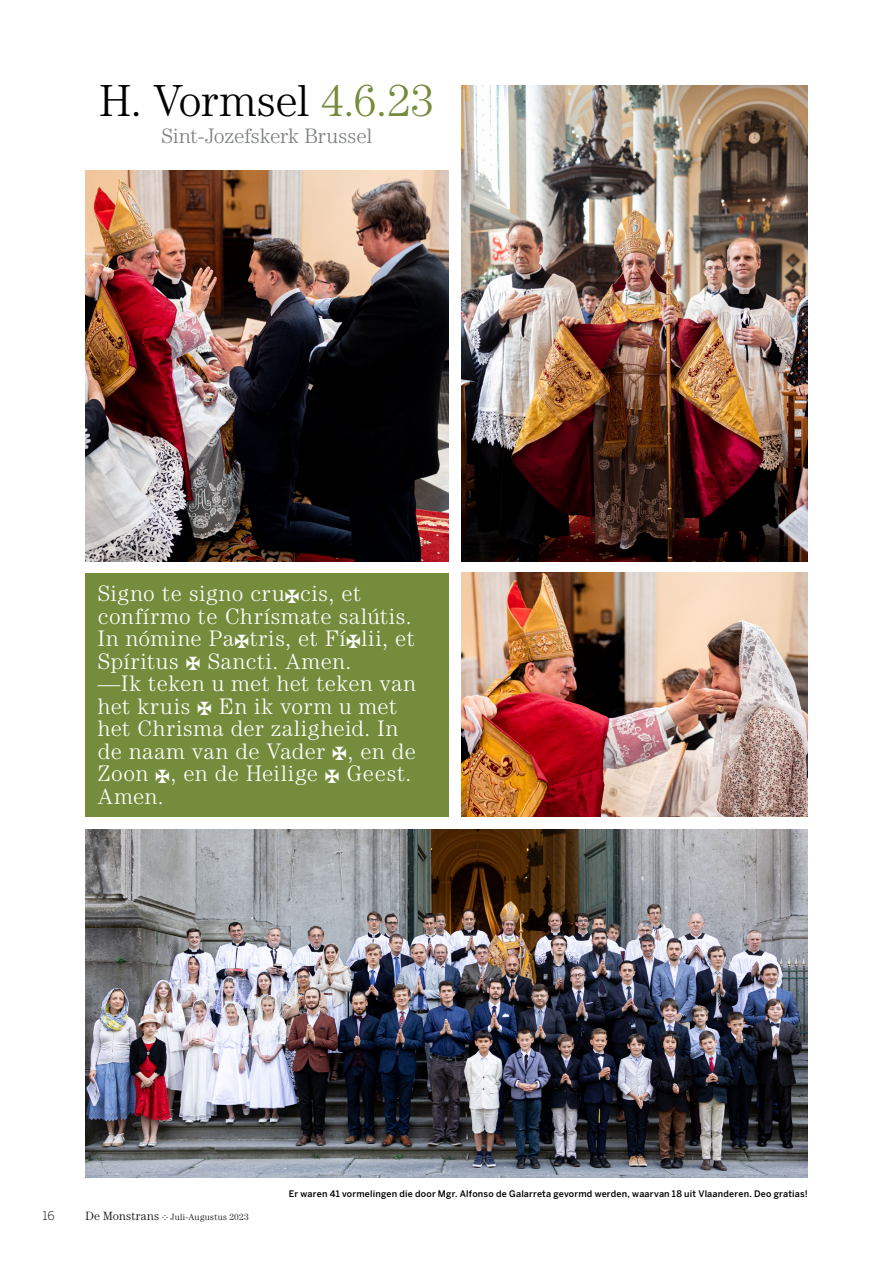
<style>
.page{position:relative;width:893px;height:1263px;background:#fff}
.page>*{position:absolute;margin:0;border:0;box-sizing:border-box;transform-origin:0 0}
._1__basistekst_A__serif{font:300 45px "Century Std";letter-spacing:-.01em;color:#000001}
._2__ondertitel{font:300 22.5px/22.5px "Century Std";letter-spacing:.03em;color:#fff}
._1__basistekst_A__serif-2{font:300 21px "Century Std";letter-spacing:-.005em;color:#7c7f80}
.t1{font:300 12px "Benton Sans";color:#000001}
._1__onderschrift{font:500 9px "Benton Sans";letter-spacing:.02em;color:#000001}
.t2{font:300 9px "Century Std";letter-spacing:.035em;color:#000001}
.s1{color:#758c3c}
.s2{font-family:"liturgy";font-weight:400;font-size:15px}
.s3{font-size:12px}
</style>
<div class="page">
<img style="left:461px;top:85px;width:347px;height:476px">
<img style="left:85px;top:829px;width:723px;height:349px">
<img style="left:85px;top:170px;width:364px;height:391px">
<div style="left:85px;top:573px;width:364px;height:243px;background:#758c3c"></div>
<img style="left:461px;top:573px;width:347px;height:243px">
<p class="_1__basistekst_A__serif" style="left:99px;top:75px;width:336px">H. Vormsel <span class="s1">4.6.23</span></p>
<p class="_1__basistekst_A__serif-2" style="left:161px;top:124px;width:212px">Sint-Jozefskerk Brussel</p>
<p class="_2__ondertitel" style="left:98px;top:582px;width:318px">Signo te signo cru<span class="s2">+</span>cis, et confírmo te Chrísmate salútis.<br>In nómine Pa<span class="s2">+</span>tris, et Fí<span class="s2">+</span>lii, et<br>Spíritus <span class="s2">+</span> Sancti. Amen.</p>
<p class="_2__ondertitel" style="left:98px;top:672px;width:320px">—Ik teken u met het teken van het kruis <span class="s2">+</span> En ik vorm u met het Chrisma der zaligheid. In de naam van de Vader <span class="s2">+</span>, en de<br>Zoon <span class="s2">+</span>, en de Heilige <span class="s2">+</span> Geest.<br>Amen.</p>
<p class="t1" style="left:43px;top:1209px;width:14px">16</p>
<p class="t2" style="left:85px;top:1212px;width:165px"><span class="s3">De Monstrans</span> Juli-Augustus 2023</p>
<p class="_1__onderschrift" style="left:289px;top:1189px;width:521px">Er waren 41 vormelingen die door Mgr. Alfonso de Galarreta gevormd werden, waarvan 18 uit Vlaanderen. Deo gratias!</p>
</div>
